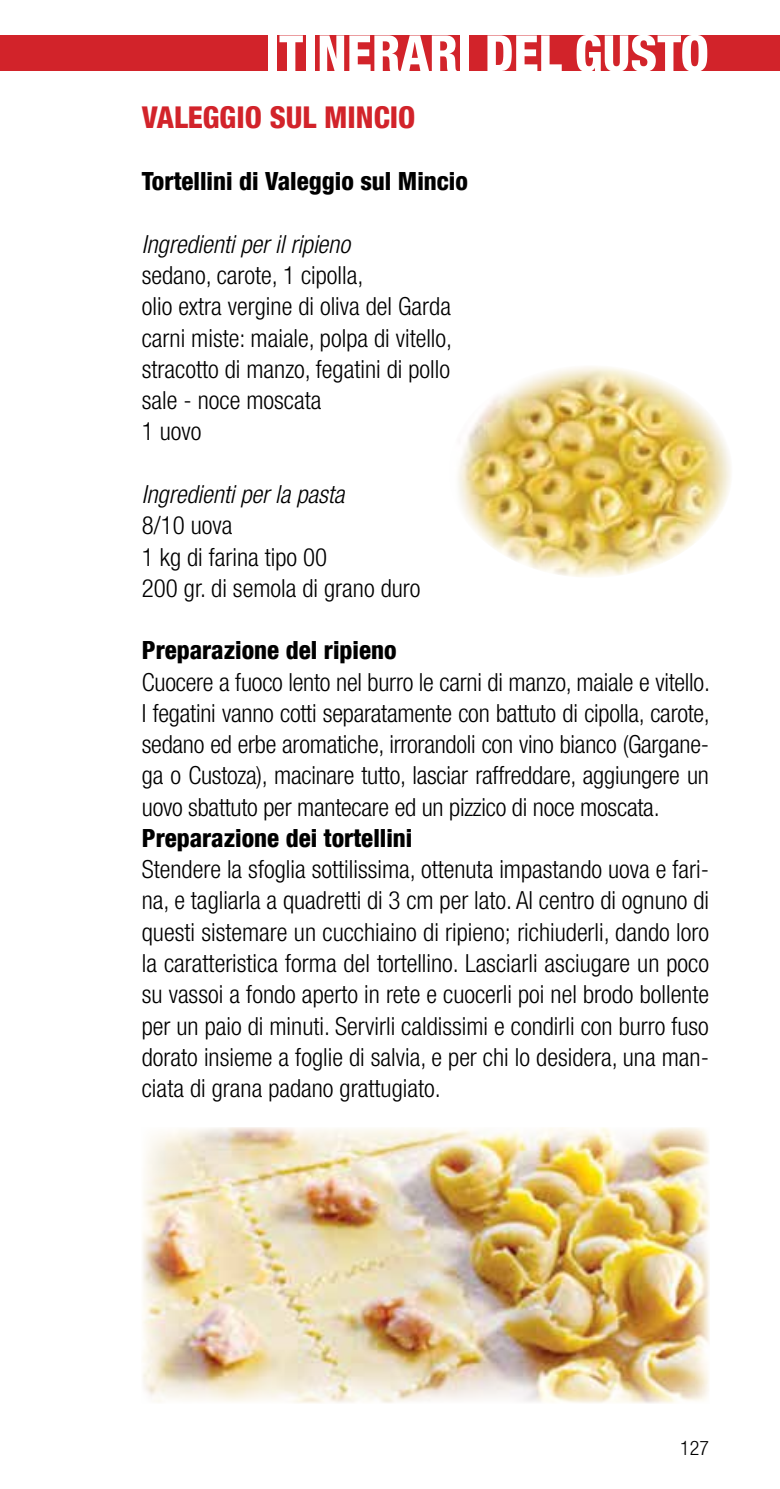
<style>
.page{position:relative;width:780px;height:1489px;background:#fff}
.page>*{position:absolute;margin:0;border:0;box-sizing:border-box;transform-origin:0 0}
.t1{font:800 condensed 50px "Helvetica Neue LT Com";color:#fff}
.t2{font:800 condensed 30px "Helvetica Neue LT Com";color:#d2232a}
.t3{font:300 condensed 25px/31.2px "Helvetica Neue LT Com";color:#000}
.t4{font:800 condensed 25px "Helvetica Neue LT Com";color:#000}
.t5{font:italic 300 condensed 25px "Helvetica Neue LT Com";color:#000}
.t6{font:300 condensed 20px "Helvetica Neue LT Com";color:#000}
</style>
<div class="page">
<div style="left:0;top:35px;width:780px;height:36px;background:#d2232a"></div>
<img style="left:142px;top:1127px;width:567px;height:276px">
<img style="left:458px;top:366px;width:273px;height:211px">
<h1 class="t1" style="left:265px;top:23px;width:445px">ITINERARI DEL GUSTO</h1>
<p class="t2" style="left:142px;top:99px;width:275px">VALEGGIO SUL MINCIO</p>
<p class="t4" style="left:142px;top:166px;width:327px">Tortellini di Valeggio sul Mincio</p>
<p class="t5" style="left:142px;top:230px;width:210px">Ingredienti per il ripieno</p>
<p class="t3" style="left:142px;top:259px;width:312px">sedano, carote, 1 cipolla,<br>olio extra vergine di oliva del Garda carni miste: maiale, polpa di vitello, stracotto di manzo, fegatini di pollo sale - noce moscata<br>1 uovo</p>
<p class="t5" style="left:142px;top:480px;width:204px">Ingredienti per la pasta</p>
<p class="t3" style="left:142px;top:509px;width:280px">8/10 uova<br>1 kg di farina tipo 00<br>200 gr. di semola di grano duro</p>
<p class="t4" style="left:142px;top:635px;width:256px">Preparazione del ripieno</p>
<p class="t3" style="left:142px;top:666px;width:569px;text-align:justify">Cuocere a fuoco lento nel burro le carni di manzo, maiale e vitello.<br>I fegatini vanno cotti separatamente con battuto di cipolla, carote, sedano ed erbe aromatiche, irrorandoli con vino bianco (Gargane&shy;ga o Custoza), macinare tutto, lasciar raffreddare, aggiungere un uovo sbattuto per mantecare ed un pizzico di noce moscata.</p>
<p class="t4" style="left:142px;top:822px;width:272px">Preparazione dei tortellini</p>
<p class="t3" style="left:142px;top:853px;width:568px;text-align:justify">Stendere la sfoglia sottilissima, ottenuta impastando uova e fari&shy;na, e tagliarla a quadretti di 3 cm per lato. Al centro di ognuno di questi sistemare un cucchiaino di ripieno; richiuderli, dando loro la caratteristica forma del tortellino. Lasciarli asciugare un poco su vassoi a fondo aperto in rete e cuocerli poi nel brodo bollente per un paio di minuti. Servirli caldissimi e condirli con burro fuso dorato insieme a foglie di salvia, e per chi lo desidera, una man&shy;ciata di grana padano grattugiato.</p>
<p class="t6" style="left:680px;top:1435px;width:30px">127</p>
</div>
